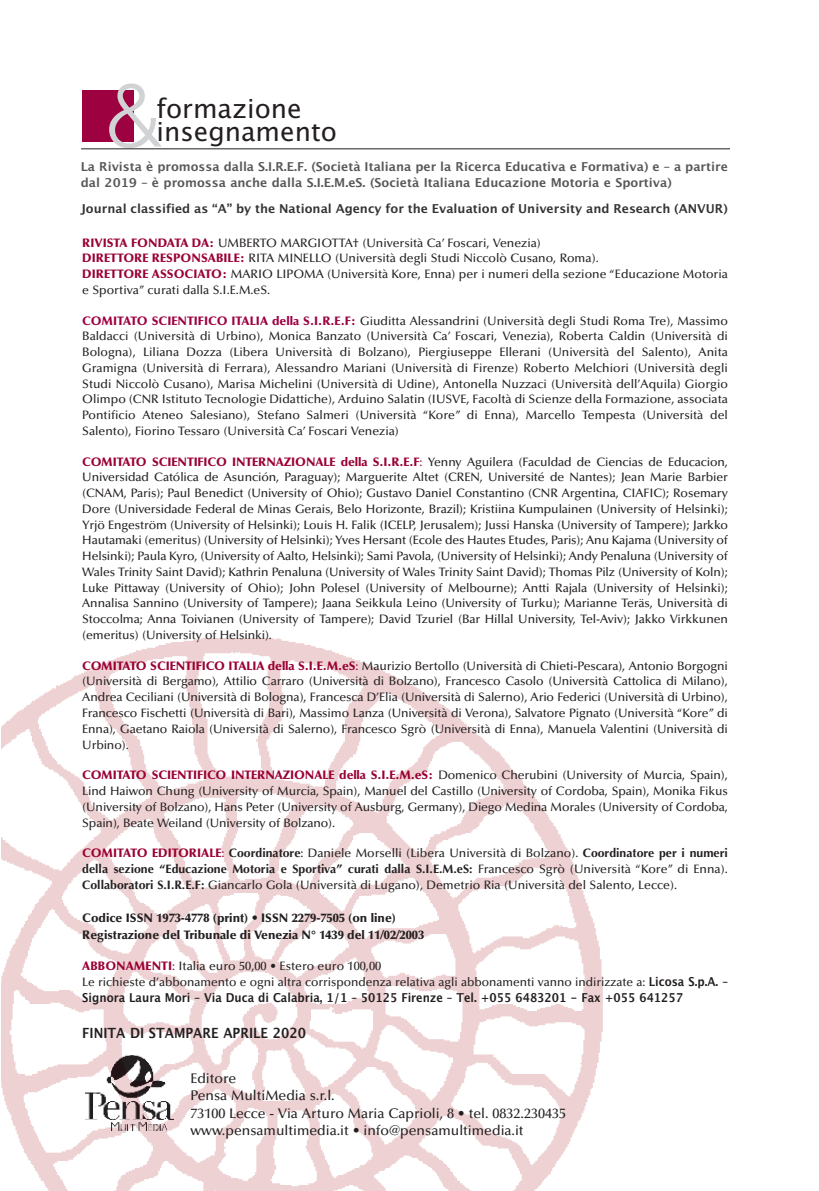
<style>
.page{position:relative;width:819px;height:1191px;background:#fff}
.page>*{position:absolute;margin:0;border:0;box-sizing:border-box;transform-origin:0 0}
.t1{font:300 87.5px "Helvetica";color:#d1d2d4}
.t2{font:26.25px/22.8px "Lucida Grande";color:#231f20}
.t3{font:500 14px/17.5px "Optima";color:#231f20}
.t4{font:700 14px "Lucida Grande";color:#231f20;scale:.9 1}
.t5{font:500 12.25px/15.8px "Optima";color:#231f20;text-align:justify}
.t6{font:700 12.25px/15.8px "Lucida Grande";color:#57585a}
.t7{font:900 12.25px/17.5px "Optima";color:#231f20}
.t8{font:700 12.25px "Lucida Grande";color:#333}
.t9{font:700 12.25px "Lucida Grande";color:#231f20;scale:.9 1}
.s1{font-weight:900;color:#9a0033}
.s2{font-weight:900;color:#9d0140}
.s3{color:#9a0033}
.s4{font-weight:700}
.s5{font-family:"Lucida Grande";font-weight:700}
</style>
<div class="page">
<img style="left:2px;top:638px;width:601px;height:552px">
<div style="left:82px;top:90px;width:51px;height:52px;background:#9d0140"></div>
<hr style="left:81px;top:148px;width:649px;height:1px;background:#231f20">
<img style="left:85px;top:1055px;width:89px;height:75px">
<h1 class="t1" style="left:105px;top:41px;width:60px">&amp;</h1>
<h2 class="t2" style="left:156px;top:98px;width:182px">formazione insegnamento</h2>
<p class="t6" style="left:81px;top:159px;width:648px">La Rivista è promossa dalla S.I.R.E.F. (Società Italiana per la Ricerca Educativa e Formativa) e – a partire dal 2019 – è promossa anche dalla S.I.E.M.eS. (Società Italiana Educazione Motoria e Sportiva)</p>
<p class="t8" style="left:81px;top:202px;width:648px">Journal classified as “A” by the National Agency for the Evaluation of University and Research (ANVUR)</p>
<p class="t5" style="left:82px;top:236px;width:647px;text-align:left"><span class="s1">RIVISTA FONDATA DA:</span> UMBERTO MARGIOTTA† (Università Ca’ Foscari, Venezia)<br><span class="s1">DIRETTORE RESPONSABILE:</span> RITA MINELLO (Università degli Studi Niccolò Cusano, Roma).<br><span class="s1">DIRETTORE ASSOCIATO:</span> MARIO LIPOMA (Università Kore, Enna) per i numeri della sezione “Educazione Motoria e Sportiva” curati dalla S.I.E.M.eS.</p>
<p class="t5" style="left:82px;top:314px;width:647px"><span class="s2">COMITATO SCIENTIFICO ITALIA della S.I.R.E.F:</span> Giuditta Alessandrini (Università degli Studi Roma Tre), Massimo Baldacci (Università di Urbino), Monica Banzato (Università Ca’ Foscari, Venezia), Roberta Caldin (Università di Bologna), Liliana Dozza (Libera Università di Bolzano), Piergiuseppe Ellerani (Università del Salento), Anita Gramigna (Università di Ferrara), Alessandro Mariani (Università di Firenze) Roberto Melchiori (Università degli Studi Niccolò Cusano), Marisa Michelini (Università di Udine), Antonella Nuzzaci (Università dell’Aquila) Giorgio Olimpo (CNR Istituto Tecnologie Didattiche), Arduino Salatin (IUSVE, Facoltà di Scienze della Formazione, associata Pontificio Ateneo Salesiano), Stefano Salmeri (Università “Kore” di Enna), Marcello Tempesta (Università del Salento), Fiorino Tessaro (Università Ca’ Foscari Venezia)</p>
<p class="t5" style="left:82px;top:455px;width:647px"><span class="s1">COMITATO SCIENTIFICO INTERNAZIONALE della S.I.R.E.F</span><span class="s3">:</span> Yenny Aguilera (Faculdad de Ciencias de Educacion, Universidad Católica de Asunción, Paraguay); Marguerite Altet (CREN, Université de Nantes); Jean Marie Barbier (CNAM, Paris); Paul Benedict (University of Ohio); Gustavo Daniel Constantino (CNR Argentina, CIAFIC); Rosemary Dore (Universidade Federal de Minas Gerais, Belo Horizonte, Brazil); Kristiina Kumpulainen (University of Helsinki); Yrjö Engeström (University of Helsinki); Louis H. Falik (ICELP, Jerusalem); Jussi Hanska (University of Tampere); Jarkko Hautamaki (emeritus) (University of Helsinki); Yves Hersant (Ecole des Hautes Etudes, Paris); Anu Kajama (University of Helsinki); Paula Kyro, (University of Aalto, Helsinki); Sami Pavola, (University of Helsinki); Andy Penaluna (University of Wales Trinity Saint David); Kathrin Penaluna (University of Wales Trinity Saint David); Thomas Pilz (University of Koln); Luke Pittaway (University of Ohio); John Polesel (University of Melbourne); Antti Rajala (University of Helsinki); Annalisa Sannino (University of Tampere); Jaana Seikkula Leino (University of Turku); Marianne Teräs, Università di Stoccolma; Anna Toivianen (University of Tampere); David Tzuriel (Bar Hillal University, Tel-Aviv); Jakko Virkkunen (emeritus) (University of Helsinki).</p>
<p class="t5" style="left:82px;top:659px;width:647px"><span class="s1">COMITATO SCIENTIFICO ITALIA della S.I.E.M.eS</span><span class="s3">:</span> Maurizio Bertollo (Università di Chieti-Pescara), Antonio Borgogni (Università di Bergamo), Attilio Carraro (Università di Bolzano), Francesco Casolo (Università Cattolica di Milano), Andrea Ceciliani (Università di Bologna), Francesca D’Elia (Università di Salerno), Ario Federici (Università di Urbino), Francesco Fischetti (Università di Bari), Massimo Lanza (Università di Verona), Salvatore Pignato (Università “Kore” di Enna), Gaetano Raiola (Università di Salerno), Francesco Sgrò (Università di Enna), Manuela Valentini (Università di Urbino).</p>
<p class="t5" style="left:82px;top:768px;width:647px"><span class="s1">COMITATO SCIENTIFICO INTERNAZIONALE della S.I.E.M.eS:</span> Domenico Cherubini (University of Murcia, Spain), Lind Haiwon Chung (University of Murcia, Spain), Manuel del Castillo (University of Cordoba, Spain), Monika Fikus (University of Bolzano), Hans Peter (University of Ausburg, Germany), Diego Medina Morales (University of Cordoba, Spain), Beate Weiland (University of Bolzano).</p>
<p class="t5" style="left:82px;top:846px;width:647px"><span class="s1">COMITATO EDITORIALE</span><span class="s3">:</span> <span class="s4">Coordinatore</span>: Daniele Morselli (Libera Università di Bolzano). <span class="s4">Coordinatore per i numeri della sezione “Educazione Motoria e Sportiva” curati dalla S.I.E.M.eS:</span> Francesco Sgrò (Università “Kore” di Enna).<br><span class="s4">Collaboratori S.I.R.E.F:</span> Giancarlo Gola (Università di Lugano), Demetrio Ria (Università del Salento, Lecce).</p>
<p class="t7" style="left:82px;top:910px;width:343px">Codice ISSN 1973-4778 (print) • ISSN 2279-7505 (on line)<br>Registrazione del Tribunale di Venezia N° 1439 del 11/02/2003</p>
<p class="t5" style="left:82px;top:959px;width:647px"><span class="s1">ABBONAMENTI</span><span class="s3">:</span> Italia euro 50,00 • Estero euro 100,00<br>Le richieste d’abbonamento e ogni altra corrispondenza relativa agli abbonamenti vanno indirizzate a: <span class="s5">Licosa S.p.A. –</span></p>
<p class="t9" style="left:82px;top:990px;width:669px">Signora Laura Mori – Via Duca di Calabria, 1/1 – 50125 Firenze – Tel. +055 6483201 - Fax +055 641257</p>
<p class="t4" style="left:82px;top:1025px;width:250px">FINITA DI STAMPARE APRILE 2020</p>
<p class="t3" style="left:190px;top:1070px;width:377px">Editore<br>Pensa MultiMedia s.r.l.<br>73100 Lecce - Via Arturo Maria Caprioli, 8 • tel. 0832.230435 www.pensamultimedia.it • info@pensamultimedia.it</p>
</div>
